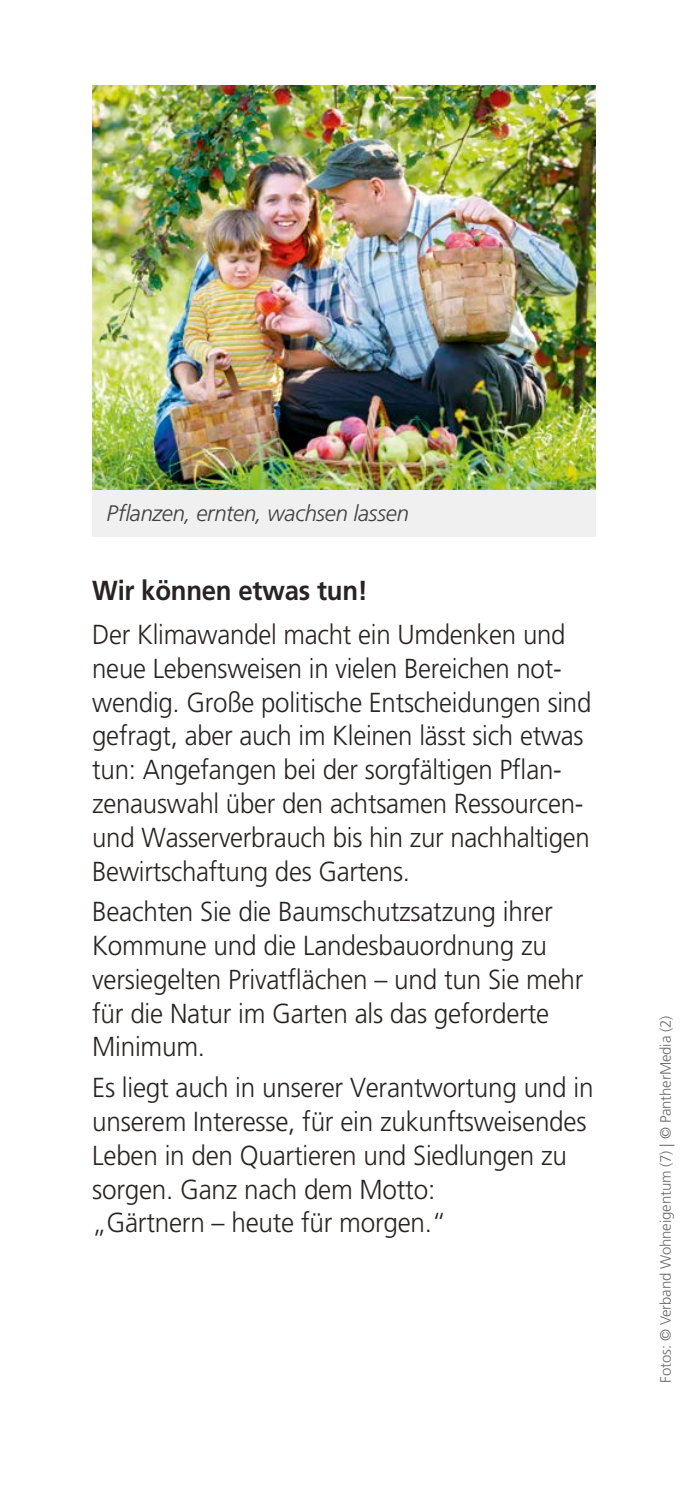
<style>
.page{position:relative;width:688px;height:1489px;background:#fff}
.page>*{position:absolute;margin:0;border:0;box-sizing:border-box;transform-origin:0 0}
.t1{font:300 27.5px/33.8px "Frutiger LT Std";letter-spacing:-.01em;color:#292421;scale:.95 1}
.t2{font:300 27.5px/33.8px "Frutiger LT Std";letter-spacing:-.01em;color:#292421;scale:.94 1}
.t3{font:700 27.5px "Frutiger LT Std";letter-spacing:-.01em;color:#292421;scale:.94 1}
.t4{font:italic 300 22.5px "Frutiger LT Std";letter-spacing:-.015em;color:#423f3d}
.t5{font:300 15px "Frutiger LT Std";letter-spacing:-.01em;color:#6e6c6a}
</style>
<div class="page">
<img style="left:92px;top:85px;width:503px;height:405px">
<div style="left:92px;top:490px;width:503px;height:47px;background:#f0f0f0"></div>
<p class="t4" style="left:106px;top:500px;width:304px">Pflanzen, ernten, wachsen lassen</p>
<p class="t3" style="left:92px;top:574px;width:295px">Wir können etwas tun!</p>
<p class="t2" style="left:92px;top:618px;width:532px">Der Klimawandel macht ein Umdenken und neue Lebensweisen in vielen Bereichen not&shy;wendig. Große politische Entscheidungen sind gefragt, aber auch im Kleinen lässt sich etwas tun: Angefangen bei der sorgfältigen Pflan&shy;zenauswahl über den achtsamen Ressourcen&shy;und Wasserverbrauch bis hin zur nachhaltigen Bewirtschaftung des Gartens.</p>
<p class="t1" style="left:92px;top:895px;width:518px">Beachten Sie die Baumschutzsatzung ihrer Kommune und die Landesbauordnung zu versiegelten Privatflächen – und tun Sie mehr für die Natur im Garten als das geforderte Minimum.</p>
<p class="t1" style="left:92px;top:1071px;width:529px">Es liegt auch in unserer Verantwortung und in unserem Interesse, für ein zukunftsweisendes Leben in den Quartieren und Siedlungen zu sorgen. Ganz nach dem Motto:<br>„Gärtnern – heute für morgen.“</p>
<p class="t5" style="left:657px;top:1382px;width:368px;rotate:-90deg">Fotos: © Verband Wohneigentum (7) | © PantherMedia (2)</p>
</div>
